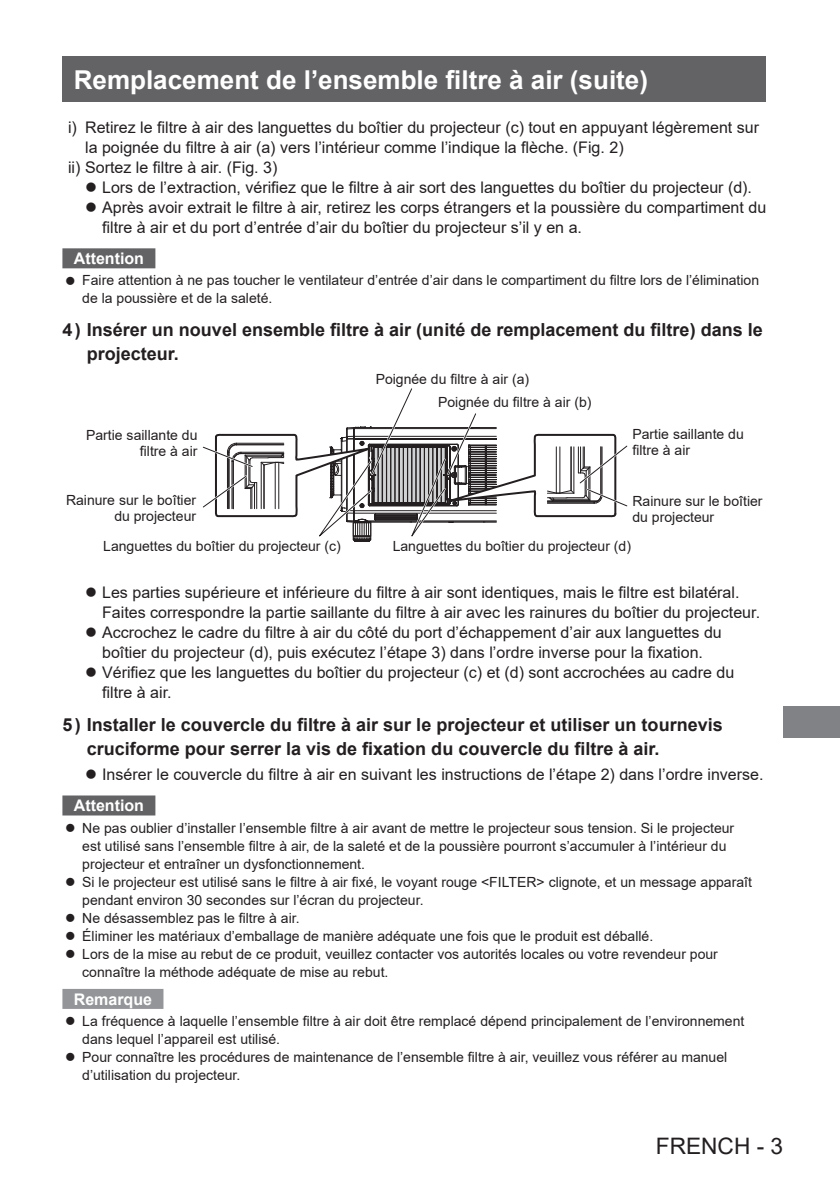
<style>
.page{position:relative;width:840px;height:1191px;background:#fff}
.page>*{position:absolute;margin:0;border:0;box-sizing:border-box;transform-origin:0 0}
.t1{font:700 26px "Arial";color:#fff}
.t2{font:22.6px "Arial";color:#231f20}
.t3{font:700 18px/24px "Arial";color:#231f20}
.t4{font:16px/20px "Arial";color:#231f20}
.t5{font:700 16px "Arial";color:#fff}
.t6{font:14px/18px "Arial";color:#231f20}
</style>
<div class="page">
<div style="left:62px;top:57px;width:703px;height:45px;background:#636366"></div>
<div style="left:782px;top:706px;width:57px;height:31px;background:#808285"></div>
<div style="left:62px;top:248px;width:93px;height:20px;background:#636366"></div>
<div style="left:62px;top:795px;width:93px;height:20px;background:#636366"></div>
<div style="left:62px;top:989px;width:101px;height:20px;background:#939598"></div>
<svg style="left:202px;top:388px;width:426px;height:154px"></svg>
<h1 class="t1" style="left:74px;top:61px;width:575px">Remplacement de l’ensemble filtre à air (suite)</h1>
<p class="t4" style="left:68px;top:117px;width:692px">i) Retirez le filtre à air des languettes du boîtier du projecteur (c) tout en appuyant légèrement sur</p>
<p class="t4" style="left:85px;top:137px;width:539px">la poignée du filtre à air (a) vers l’intérieur comme l’indique la flèche. (Fig. 2)</p>
<p class="t4" style="left:68px;top:157px;width:211px">ii) Sortez le filtre à air. (Fig. 3)</p>
<p class="t4" style="left:102px;top:177px;width:651px">Lors de l’extraction, vérifiez que le filtre à air sort des languettes du boîtier du projecteur (d).</p>
<p class="t4" style="left:102px;top:197px;width:665px">Après avoir extrait le filtre à air, retirez les corps étrangers et la poussière du compartiment du</p>
<p class="t4" style="left:102px;top:217px;width:481px">filtre à air et du port d’entrée d’air du boîtier du projecteur s’il y en a.</p>
<p class="t5" style="left:74px;top:247px;width:72px">Attention</p>
<p class="t6" style="left:82px;top:271px;width:678px">Faire attention à ne pas toucher le ventilateur d’entrée d’air dans le compartiment du filtre lors de l’élimination de la poussière et de la saleté.</p>
<p class="t3" style="left:87px;top:318px;width:677px;text-indent:-24px">4) Insérer un nouvel ensemble filtre à air (unité de remplacement du filtre) dans le projecteur.</p>
<p class="t6" style="left:438px;top:367px;width:155px;line-height:23.4px;text-indent:-62px">Poignée du filtre à air (a)<br>Poignée du filtre à air (b)</p>
<p class="t6" style="left:632px;top:426px;width:113px;line-height:16px">Partie saillante du filtre à air</p>
<p class="t6" style="left:86px;top:427px;width:113px;line-height:16px;text-align:right">Partie saillante du filtre à air</p>
<p class="t6" style="left:66px;top:492px;width:131px;line-height:16px;text-align:right">Rainure sur le boîtier du projecteur</p>
<p class="t6" style="left:632px;top:493px;width:131px;line-height:16px">Rainure sur le boîtier du projecteur</p>
<p class="t6" style="left:103px;top:536px;width:239px">Languettes du boîtier du projecteur (c)</p>
<p class="t6" style="left:392px;top:536px;width:240px">Languettes du boîtier du projecteur (d)</p>
<p class="t4" style="left:102px;top:582px;width:659px">Les parties supérieure et inférieure du filtre à air sont identiques, mais le filtre est bilatéral.<br>Faites correspondre la partie saillante du filtre à air avec les rainures du boîtier du projecteur.<br>Accrochez le cadre du filtre à air du côté du port d’échappement d’air aux languettes du boîtier du projecteur (d), puis exécutez l’étape 3) dans l’ordre inverse pour la fixation.<br>Vérifiez que les languettes du boîtier du projecteur (c) et (d) sont accrochées au cadre du filtre à air.</p>
<p class="t3" style="left:87px;top:712px;width:637px;text-indent:-24px">5) Installer le couvercle du filtre à air sur le projecteur et utiliser un tournevis cruciforme pour serrer la vis de fixation du couvercle du filtre à air.</p>
<p class="t4" style="left:102px;top:764px;width:662px">Insérer le couvercle du filtre à air en suivant les instructions de l’étape 2) dans l’ordre inverse.</p>
<p class="t5" style="left:74px;top:794px;width:72px">Attention</p>
<p class="t6" style="left:82px;top:818px;width:670px">Ne pas oublier d’installer l’ensemble filtre à air avant de mettre le projecteur sous tension. Si le projecteur est utilisé sans l’ensemble filtre à air, de la saleté et de la poussière pourront s’accumuler à l’intérieur du projecteur et entraîner un dysfonctionnement.<br>Si le projecteur est utilisé sans le filtre à air fixé, le voyant rouge &lt;FILTER&gt; clignote, et un message apparaît pendant environ 30 secondes sur l’écran du projecteur.<br>Ne désassemblez pas le filtre à air.<br>Éliminer les matériaux d’emballage de manière adéquate une fois que le produit est déballé.<br>Lors de la mise au rebut de ce produit, veuillez contacter vos autorités locales ou votre revendeur pour connaître la méthode adéquate de mise au rebut.</p>
<p class="t5" style="left:74px;top:988px;width:80px">Remarque</p>
<p class="t6" style="left:82px;top:1012px;width:663px">La fréquence à laquelle l’ensemble filtre à air doit être remplacé dépend principalement de l’environnement dans lequel l’appareil est utilisé.<br>Pour connaître les procédures de maintenance de l’ensemble filtre à air, veuillez vous référer au manuel d’utilisation du projecteur.</p>
<h2 class="t2" style="left:655px;top:1130px;width:129px">FRENCH - 3</h2>
</div>
